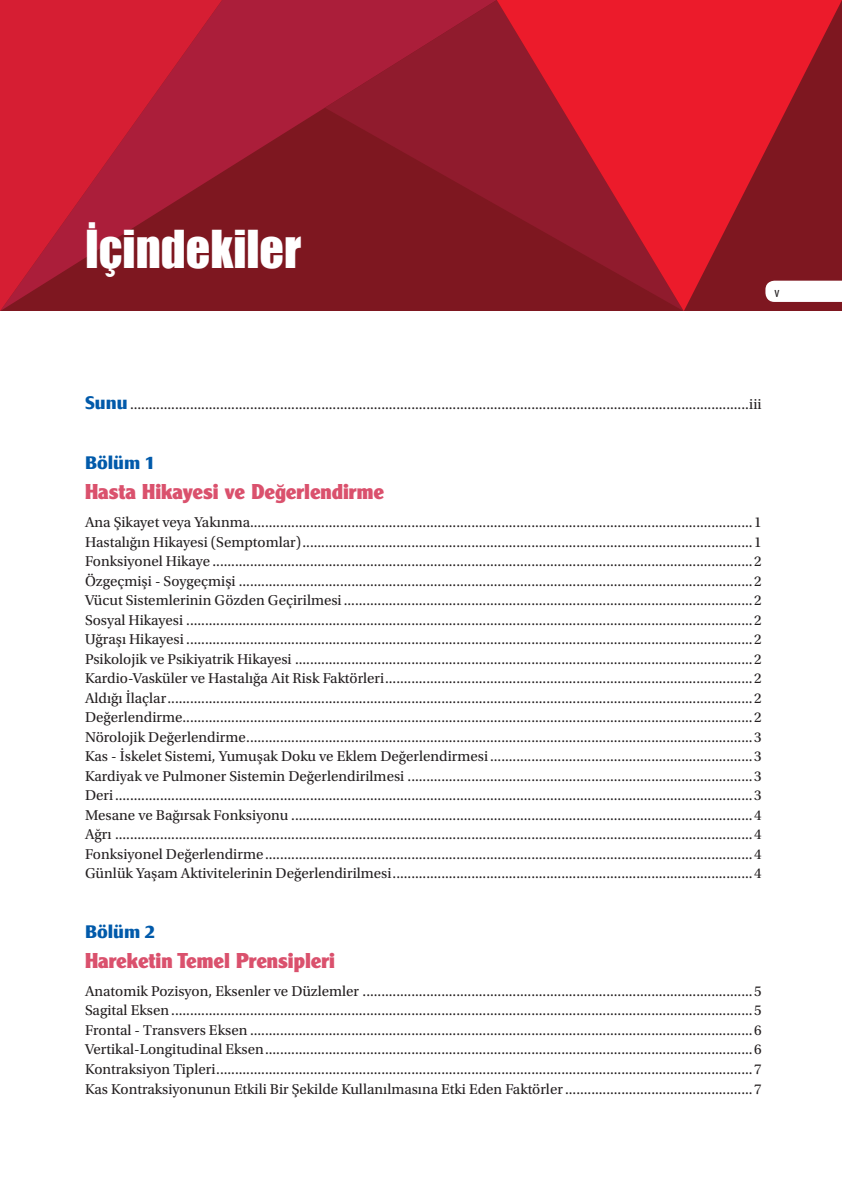
<style>
.page{position:relative;width:842px;height:1195px;background:#fff}
.page>*{position:absolute;margin:0;border:0;box-sizing:border-box;transform-origin:0 0}
.t1{font:48px "Impact";color:#fff}
.t2{font:900 21px "Clearface BD";color:#da516d}
.t3{font:800 18px "Taxon";color:#015aaa}
.t4{font:15px/19.5px "Utopia Std";color:#231f20;text-align:justify}
.t5{font:condensed 14.55px "Myriad Pro";color:#231f20}
.s1{font-family:"Taxon";font-weight:800;font-size:18px;color:#015aaa}
</style>
<div class="page">
<svg style="left:222px;top:0;width:103px;height:310px;background:#921a2b"></svg>
<svg style="left:325px;top:0;width:172px;height:310px;background:#8b1928"></svg>
<svg style="left:0;top:0;width:222px;height:310px;background:#b61c30"></svg>
<svg style="left:497px;top:0;width:345px;height:310px;background:#b81927"></svg>
<svg style="left:765px;top:281px;width:77px;height:21px"></svg>
<h1 class="t1" style="left:85px;top:212px;width:218px">İçindekiler</h1>
<p class="t5" style="left:774px;top:283px;width:7px">v</p>
<p class="t4" style="left:85px;top:395px;width:678px"><span class="s1">Sunu</span> .....................................................................................................................................................................iii</p>
<p class="t3" style="left:85px;top:451px;width:72px">Bölüm 1</p>
<h2 class="t2" style="left:85px;top:479px;width:300px">Hasta Hikayesi ve Değerlendirme</h2>
<p class="t4" style="left:85px;top:513px;width:678px">Ana Şikayet veya Yakınma......................................................................................................................................1<br>Hastalığın Hikayesi (Semptomlar)........................................................................................................................1<br>Fonksiyonel Hikaye ................................................................................................................................................2<br>Özgeçmişi - Soygeçmişi .........................................................................................................................................2<br>Vücut Sistemlerinin Gözden Geçirilmesi .............................................................................................................2<br>Sosyal Hikayesi .......................................................................................................................................................2<br>Uğraşı Hikayesi .......................................................................................................................................................2<br>Psikolojik ve Psikiyatrik Hikayesi ..........................................................................................................................2<br>Kardio-Vasküler ve Hastalığa Ait Risk Faktörleri..................................................................................................2<br>Aldığı İlaçlar............................................................................................................................................................2<br>Değerlendirme........................................................................................................................................................2<br>Nörolojik Değerlendirme.......................................................................................................................................3<br>Kas - İskelet Sistemi, Yumuşak Doku ve Eklem Değerlendirmesi......................................................................3<br>Kardiyak ve Pulmoner Sistemin Değerlendirilmesi ............................................................................................3<br>Deri..........................................................................................................................................................................3<br>Mesane ve Bağırsak Fonksiyonu ...........................................................................................................................4<br>Ağrı ..........................................................................................................................................................................4<br>Fonksiyonel Değerlendirme..................................................................................................................................4<br>Günlük Yaşam Aktivitelerinin Değerlendirilmesi................................................................................................4</p>
<p class="t3" style="left:85px;top:920px;width:72px">Bölüm 2</p>
<h2 class="t2" style="left:85px;top:947px;width:251px">Hareketin Temel Prensipleri</h2>
<p class="t4" style="left:85px;top:981px;width:678px">Anatomik Pozisyon, Eksenler ve Düzlemler ........................................................................................................5<br>Sagital Eksen...........................................................................................................................................................5<br>Frontal - Transvers Eksen ......................................................................................................................................6<br>Vertikal-Longitudinal Eksen..................................................................................................................................6<br>Kontraksiyon Tipleri...............................................................................................................................................7<br>Kas Kontraksiyonunun Etkili Bir Şekilde Kullanılmasına Etki Eden Faktörler..................................................7</p>
</div>
